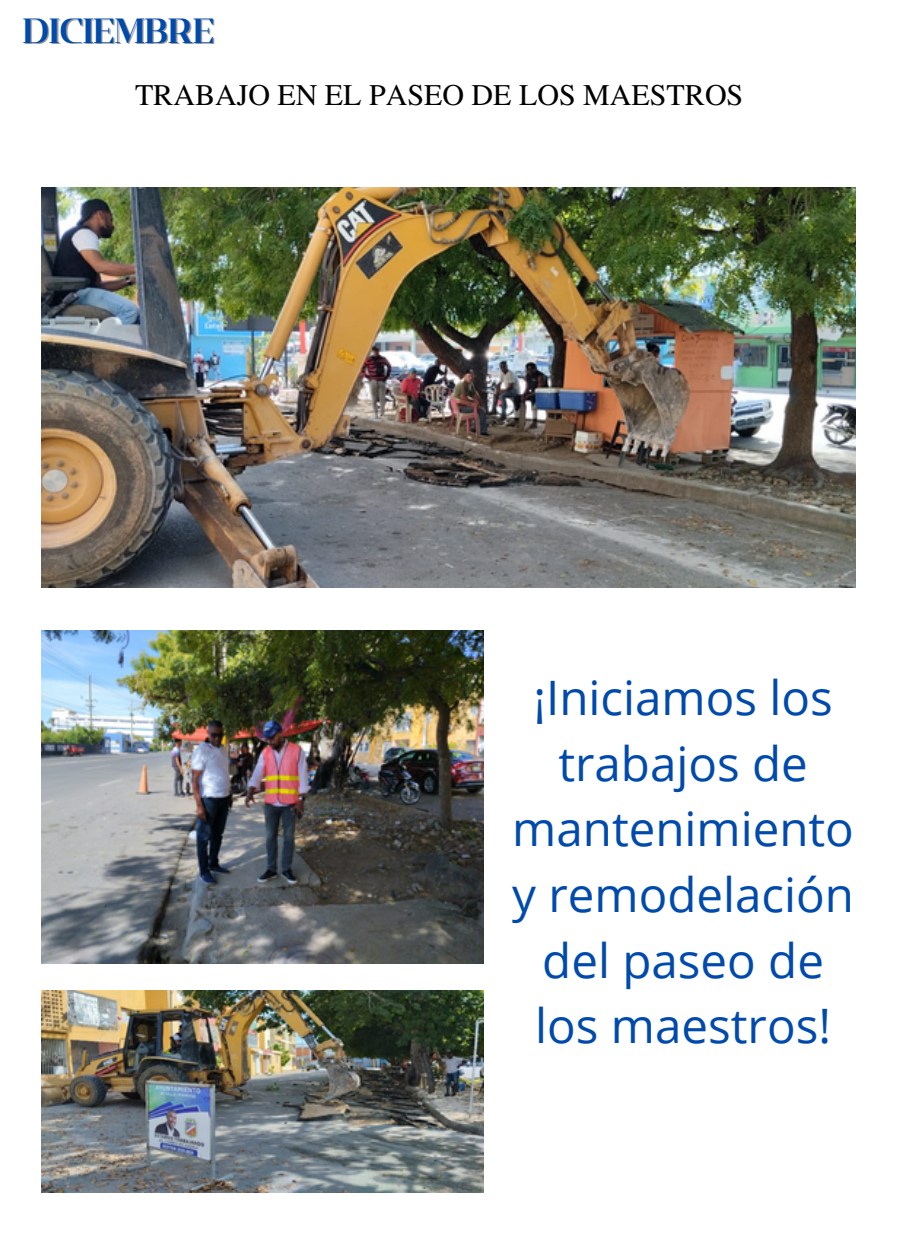
<style>
.page{position:relative;width:900px;height:1260px;background:#fff}
.page>*{position:absolute;margin:0;border:0;box-sizing:border-box;transform-origin:0 0}
.t1{font:47.5px/65.5px "Open Sans";color:#004aad;text-align:center}
.t2{font:35px "Flatory Serif 700";color:#004aad}
.t3{font:30px "Te X Gyre Termes";color:#000}
</style>
<div class="page">
<img style="left:41px;top:188px;width:814px;height:399px">
<img style="left:41px;top:630px;width:443px;height:334px">
<img style="left:41px;top:990px;width:443px;height:203px">
<p class="t2" style="left:23px;top:10px;width:193px">DICIEMBRE</p>
<p class="t3" style="left:135px;top:73px;width:610px">TRABAJO EN EL PASEO DE LOS MAESTROS</p>
<p class="t1" style="left:512px;top:664px;width:343px">¡Iniciamos los trabajos de mantenimiento y remodelación del paseo de los maestros!</p>
</div>
